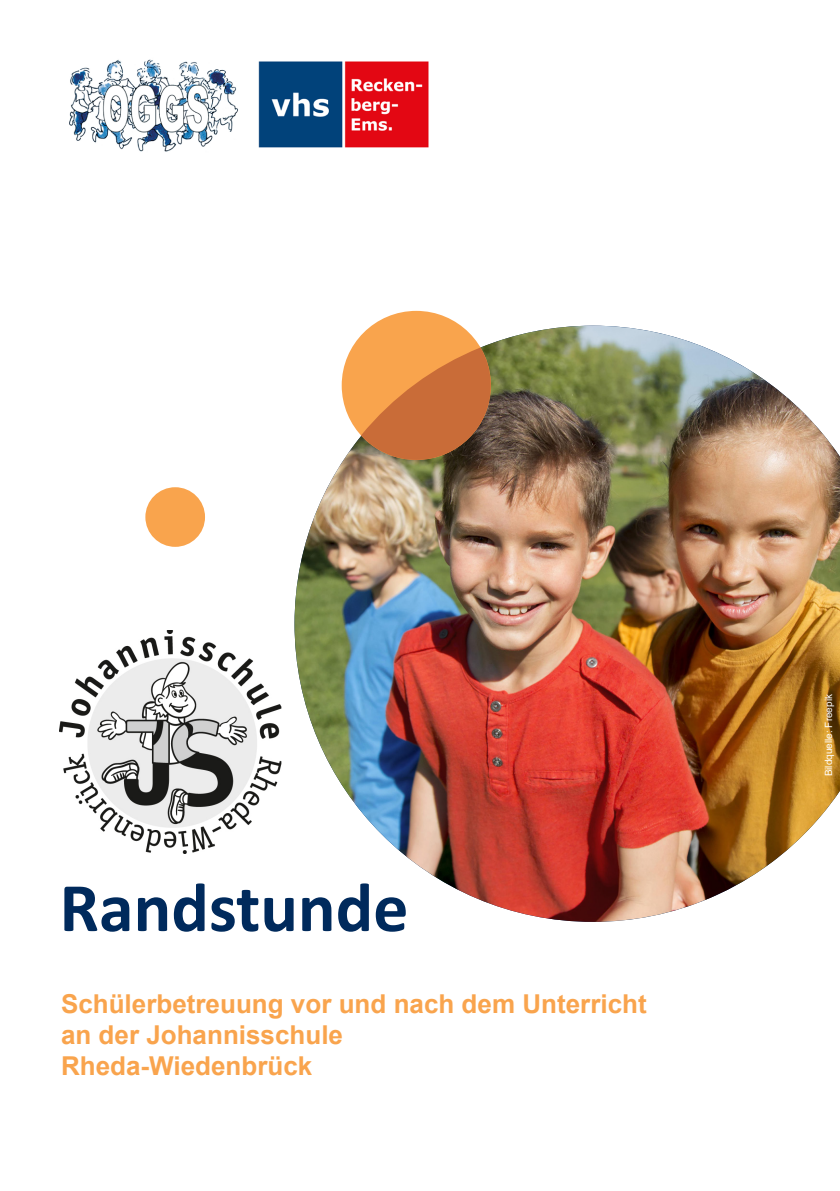
<style>
.page{position:relative;width:840px;height:1191px;background:#fff}
.page>*{position:absolute;margin:0;border:0;box-sizing:border-box;transform-origin:0 0}
.t1{font:700 70px "Calibri";color:#002a5c}
.t2{font:700 26px "Arial";color:#f9a44d}
.t3{font:10px "Arial";color:#fff}
</style>
<div class="page">
<img style="left:60px;top:630px;width:222px;height:223px">
<img style="left:294px;top:326px;width:545px;height:596px">
<div style="left:145px;top:487px;width:60px;height:60px;background:#f9a44d;border-radius:50%"></div>
<div style="left:341px;top:311px;width:149px;height:149px;background:#f9a44d;border-radius:50%"></div>
<svg style="left:361px;top:347px;width:129px;height:113px"></svg>
<img style="left:69px;top:59px;width:360px;height:93px">
<p class="t1" style="left:60px;top:858px;width:350px">Randstunde</p>
<p class="t2" style="left:61px;top:985px;width:587px">Schülerbetreuung vor und nach dem Unterricht</p>
<p class="t2" style="left:61px;top:1016px;width:283px">an der Johannisschule</p>
<p class="t2" style="left:61px;top:1047px;width:253px">Rheda-Wiedenbrück</p>
<p class="t3" style="left:821px;top:776px;width:84px;rotate:-90deg">Bildquelle: Freepik</p>
</div>
